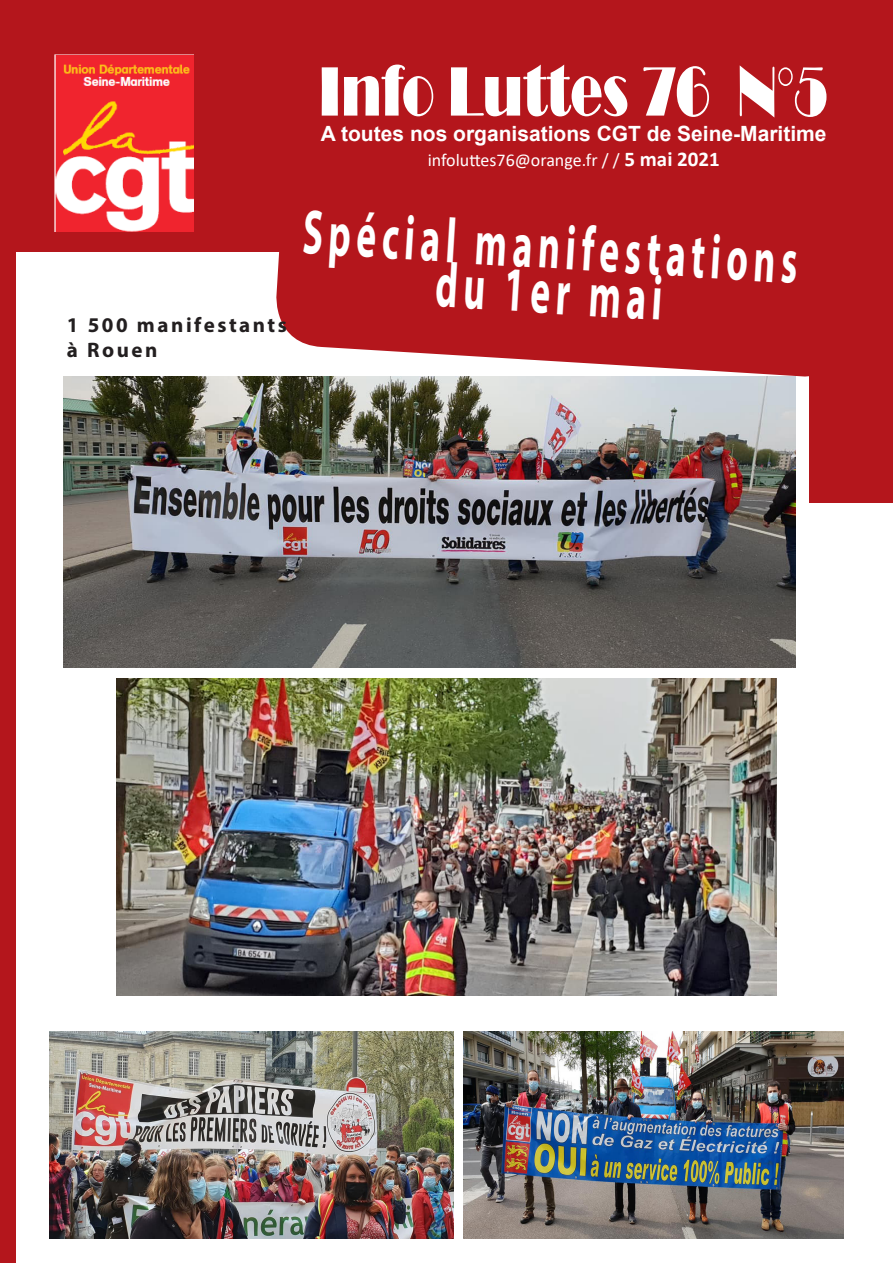
<style>
.page{position:relative;width:893px;height:1263px;background:#fff}
.page>*{position:absolute;margin:0;border:0;box-sizing:border-box;transform-origin:0 0}
.t1{font:72.3px "Broadway";color:#fff;scale:.75 1}
.t2{font:700 63.45px/44.8px "Myriad Pro";color:#fff;text-align:center;scale:.59 1}
.t3{font:700 21px "Arial";color:#fff}
.t4{font:700 21px "Myriad Pro";letter-spacing:.12em;color:#231f20}
.t5{font:18px "Calibri";color:#fff}
.s1{font-weight:700;font-size:21px}
</style>
<div class="page">
<div style="left:221px;top:0;width:672px;height:251px;background:#b4161c"></div>
<div style="left:0;top:0;width:16px;height:1263px;background:#b4161c"></div>
<div style="left:0;top:0;width:256px;height:251px;background:#b4161c"></div>
<img style="left:54px;top:54px;width:139px;height:178px">
<svg style="left:273px;top:251px;width:536px;height:128px;background:#be383d"></svg>
<div style="left:809px;top:251px;width:84px;height:251px;background:#b4161c"></div>
<img style="left:64px;top:377px;width:731px;height:290px">
<img style="left:50px;top:1031px;width:404px;height:207px">
<img style="left:463px;top:1031px;width:380px;height:207px">
<img style="left:117px;top:679px;width:659px;height:316px">
<p class="t4" style="left:67px;top:311px;width:222px">1 500 manifestants</p>
<p class="t4" style="left:67px;top:336px;width:92px">à Rouen</p>
<p class="t1" style="left:319px;top:50px;width:682px">Info Luttes 76 N°5</p>
<p class="t3" style="left:321px;top:119px;width:507px">A toutes nos organisations CGT de Seine-Maritime</p>
<p class="t5" style="left:428px;top:148px;width:294px">infoluttes76@orange.fr / / <span class="s1">5 mai 2021</span></p>
<p class="t2" style="left:304px;top:209px;width:841px;rotate:3deg">Spécial manifestations du 1er mai</p>
</div>
